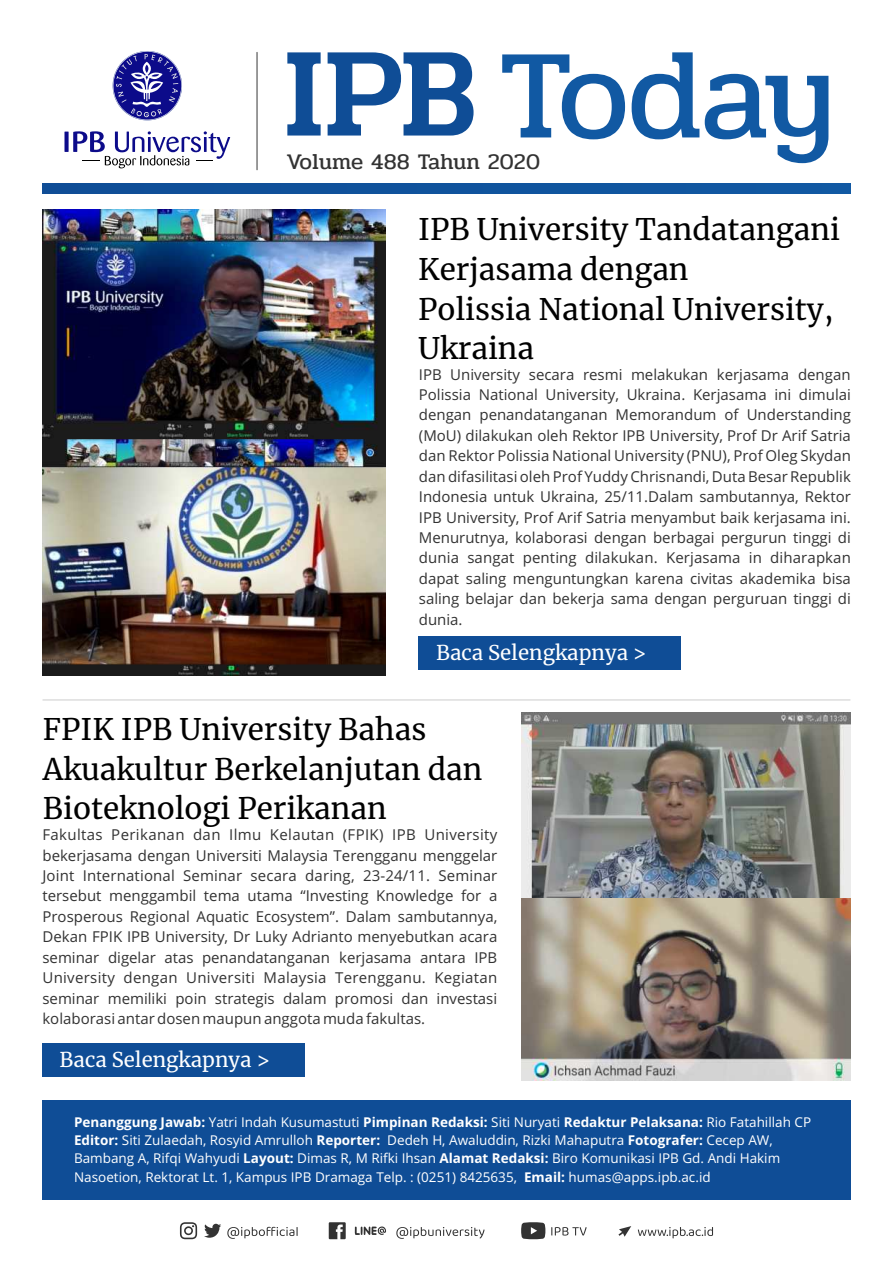
<style>
.page{position:relative;width:893px;height:1263px;background:#fff}
.page>*{position:absolute;margin:0;border:0;box-sizing:border-box;transform-origin:0 0}
.t1{font:128.55px "Pridi";letter-spacing:-.035em;color:#1159a3}
.t2{font:500 128.55px "Pridi";color:#0f4d96}
.t3{font:29.7px/39.6px "Merriweather";color:#000}
.t4{font:22.5px "Pridi";color:#333}
.t5{font:20.4px "Merriweather";color:#fff}
.t6{font:15px/20.4px "Open Sans";color:#333;text-align:justify}
.t7{font:13.5px/18.5px "Open Sans";color:#fff}
.t8{font:700 13.5px "Open Sans";color:#fff}
.s1{font-weight:400}
.s2{font-weight:700}
</style>
<div class="page">
<div style="left:42px;top:1100px;width:809px;height:99px;background:#0f4d96"></div>
<div style="left:64px;top:132px;width:5px;height:20px;background:#0c0b8a"></div>
<svg style="left:73px;top:131px;width:157px;height:37px"></svg>
<svg style="left:113px;top:51px;width:69px;height:70px"></svg>
<hr style="left:256px;top:52px;width:2px;height:118px;background:#4d4d4d">
<div style="left:43px;top:184px;width:807px;height:9px;background:#10539c"></div>
<svg style="left:204px;top:1224px;width:17px;height:14px"></svg>
<svg style="left:180px;top:1222px;width:17px;height:17px"></svg>
<svg style="left:227px;top:1227px;width:71px;height:12px"></svg>
<svg style="left:329px;top:1222px;width:17px;height:17px"></svg>
<svg style="left:354px;top:1226px;width:32px;height:9px"></svg>
<svg style="left:396px;top:1227px;width:88px;height:12px"></svg>
<svg style="left:521px;top:1222px;width:24px;height:17px"></svg>
<svg style="left:551px;top:1227px;width:36px;height:8px"></svg>
<svg style="left:638px;top:1227px;width:75px;height:11px"></svg>
<svg style="left:618px;top:1226px;width:13px;height:11px"></svg>
<hr style="left:43px;top:700px;width:807px;height:1px;background:#ccc">
<div style="left:419px;top:636px;width:262px;height:33px;background:#0f4d96"></div>
<div style="left:42px;top:1043px;width:262px;height:34px;background:#0f4d96"></div>
<img style="left:43px;top:439px;width:343px;height:237px">
<img style="left:43px;top:210px;width:343px;height:229px">
<img style="left:521px;top:897px;width:330px;height:183px">
<img style="left:521px;top:712px;width:330px;height:185px">
<h1 class="t2" style="left:284px;top:39px;width:195px">IPB</h1>
<h3 class="t4" style="left:286px;top:153px;width:255px">Volume 488 Tahun 2020</h3>
<h1 class="t1" style="left:499px;top:41px;width:337px">Today</h1>
<h2 class="t3" style="left:418px;top:210px;width:423px">IPB University Tandatangani<br>Kerjasama dengan<br>Polissia National University,<br>Ukraina</h2>
<p class="t6" style="left:419px;top:365px;width:434px">IPB University secara resmi melakukan kerjasama dengan Polissia National University, Ukraina. Kerjasama ini dimulai dengan penandatanganan Memorandum of Understanding (MoU) dilakukan oleh Rektor IPB University, Prof Dr Arif Satria dan Rektor Polissia National University (PNU), Prof Oleg Skydan dan difasilitasi oleh Prof Yuddy Chrisnandi, Duta Besar Republik Indonesia untuk Ukraina, 25/11.Dalam sambutannya, Rektor IPB University, Prof Arif Satria menyambut baik kerjasama ini.<br>Menurutnya, kolaborasi dengan berbagai pergurun tinggi di dunia sangat penting dilakukan. Kerjasama in diharapkan dapat saling menguntungkan karena civitas akademika bisa saling belajar dan bekerja sama dengan perguruan tinggi di dunia.</p>
<h3 class="t5" style="left:436px;top:640px;width:212px">Baca Selengkapnya &gt;</h3>
<h2 class="t3" style="left:43px;top:710px;width:441px">FPIK IPB University Bahas<br>Akuakultur Berkelanjutan dan<br>Bioteknologi Perikanan</h2>
<p class="t6" style="left:42px;top:826px;width:456px">Fakultas Perikanan dan Ilmu Kelautan (FPIK) IPB University bekerjasama dengan Universiti Malaysia Terengganu menggelar Joint International Seminar secara daring, 23-24/11. Seminar tersebut menggambil tema utama “Investing Knowledge for a Prosperous Regional Aquatic Ecosystem”. Dalam sambutannya, Dekan FPIK IPB University, Dr Luky Adrianto menyebutkan acara seminar digelar atas penandatanganan kerjasama antara IPB University dengan Universiti Malaysia Terengganu. Kegiatan seminar memiliki poin strategis dalam promosi dan investasi kolaborasi antar dosen maupun anggota muda fakultas.</p>
<h3 class="t5" style="left:60px;top:1047px;width:212px">Baca Selengkapnya &gt;</h3>
<p class="t8" style="left:74px;top:1116px;width:739px">Penanggung Jawab: <span class="s1">Yatri Indah Kusumastuti</span> Pimpinan Redaksi: <span class="s1">Siti Nuryati</span> Redaktur Pelaksana: <span class="s1">Rio Fatahillah CP</span></p>
<p class="t7" style="left:74px;top:1132px;width:708px"><span class="s2">Editor:</span> Siti Zulaedah, Rosyid Amrulloh <span class="s2">Reporter:</span> Dedeh H, Awaluddin, Rizki Mahaputra <span class="s2">Fotografer:</span> Cecep AW,<br>Bambang A, Rifqi Wahyudi <span class="s2">Layout:</span> Dimas R, M Rifki Ihsan <span class="s2">Alamat Redaksi:</span> Biro Komunikasi IPB Gd. Andi Hakim<br>Nasoetion, Rektorat Lt. 1, Kampus IPB Dramaga Telp. : (0251) 8425635, <span class="s2">Email:</span> humas@apps.ipb.ac.id</p>
</div>
